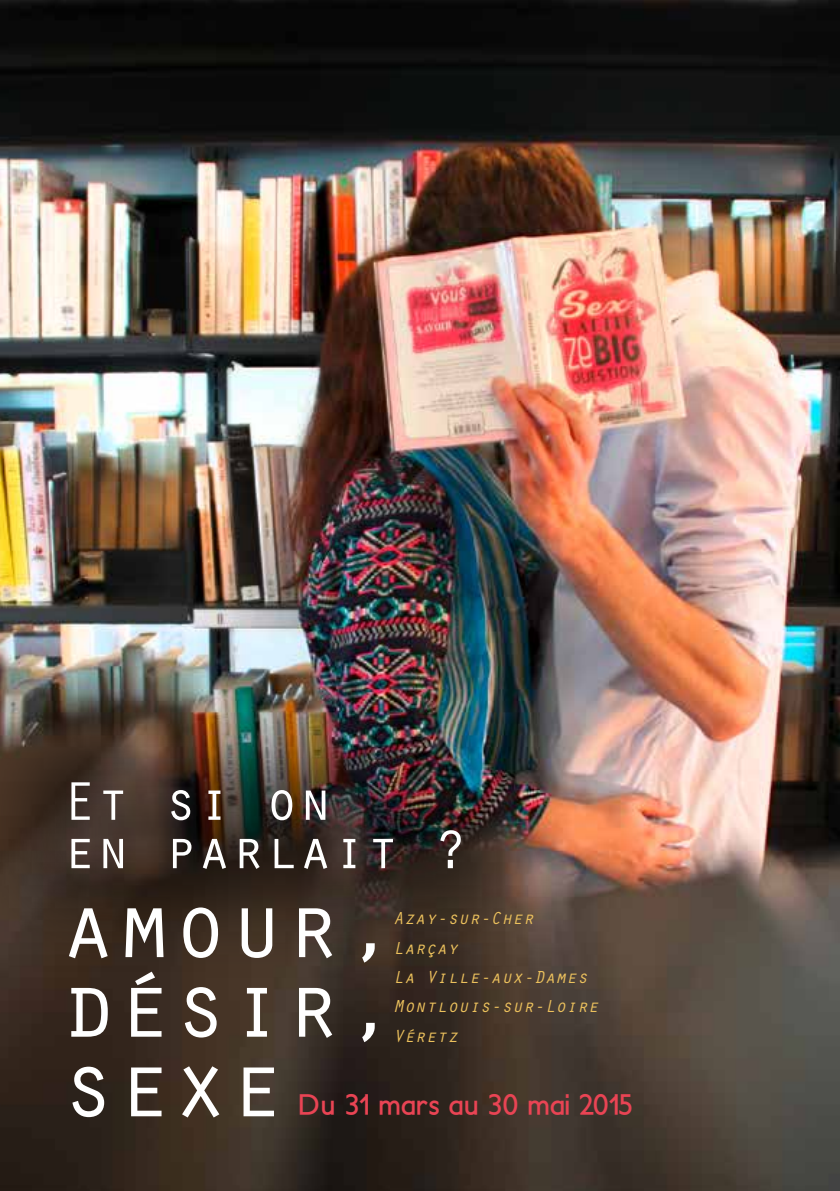
<style>
.page{position:relative;width:840px;height:1191px;background:#fff}
.page>*{position:absolute;margin:0;border:0;box-sizing:border-box;transform-origin:0 0}
.t1{font:93.6px/79.6px "Orator Std";color:#fff;text-align:justify}
.t2{font:56.2px/48.4px "Orator Std";color:#fff}
.t3{font:700 28px "Petita";letter-spacing:-.015em;color:#e94454}
.t4{font:italic 18px/29.4px "Orator Std";color:#ecc15d}
</style>
<div class="page">
<img style="left:0;top:0;width:839px;height:1191px">
<div style="left:0;top:675px;width:566px;height:302px;background:#000;opacity:.62"></div>
<h2 class="t2" style="left:63px;top:774px;width:406px">Et si on<br>en parlait ?</h2>
<h1 class="t1" style="left:60px;top:881px;width:338px">amour, désir, sexe</h1>
<p class="t4" style="left:393px;top:903px;width:207px">Azay-sur-Cher<br>Larçay<br>La Ville-aux-Dames<br>Montlouis-sur-Loire<br>Véretz</p>
<h3 class="t3" style="left:297px;top:1087px;width:337px">Du 31 mars au 30 mai 2015</h3>
</div>
